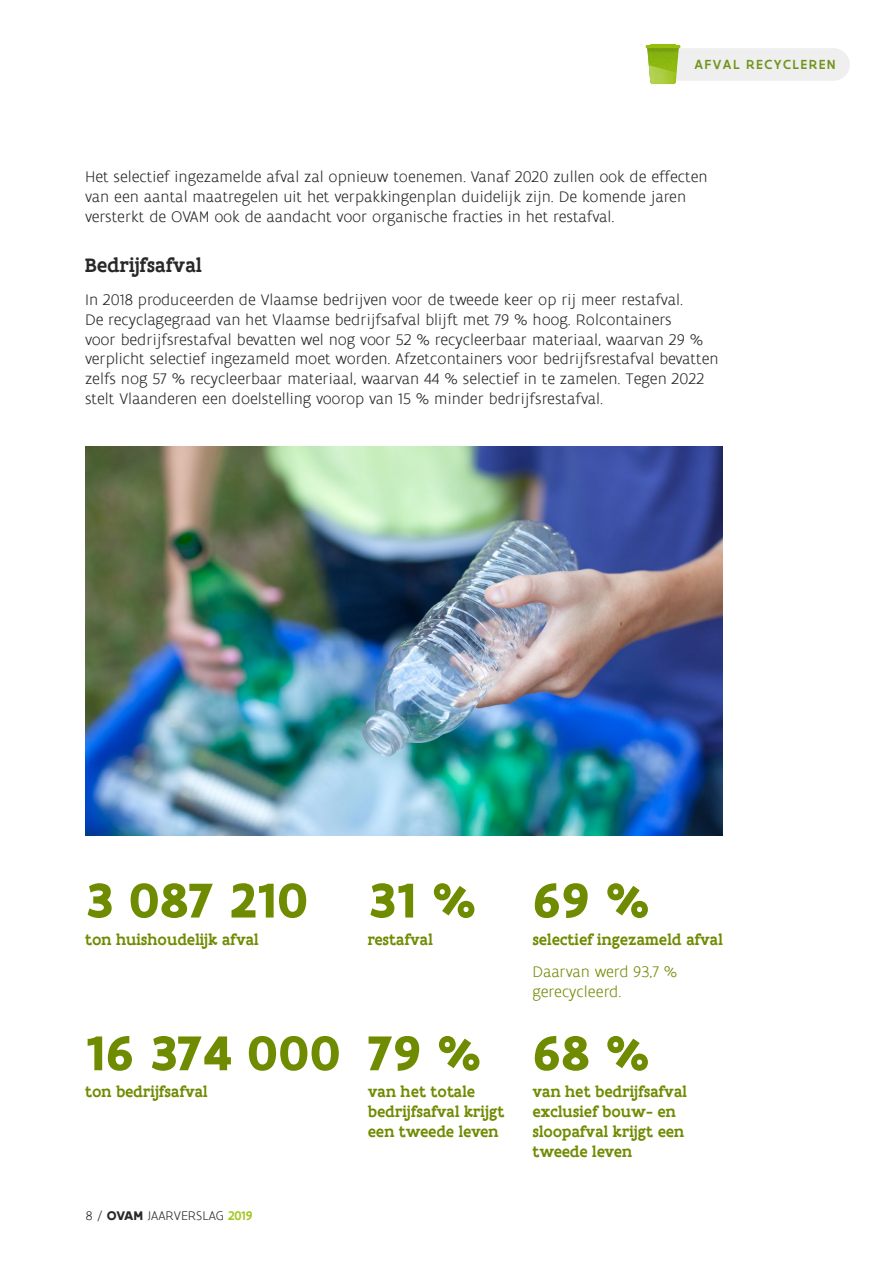
<style>
.page{position:relative;width:893px;height:1263px;background:#fff}
.page>*{position:absolute;margin:0;border:0;box-sizing:border-box;transform-origin:0 0}
.t1{font:700 52.5px "Flanders Art Sans";color:#6f8b00}
.t2{font:500 21px "Flanders Art Serif";color:#282828}
.t3{font:300 16.5px/19.8px "Flanders Art Sans";color:#282828}
.t4{font:500 16.5px/19.8px "Flanders Art Serif";color:#6f8b00}
.t5{font:300 16.5px/19.8px "Flanders Art Sans";color:#6f8b00}
.t6{font:500 14.1px "Flanders Art Sans";letter-spacing:.1em;color:#71941d}
.t7{font:300 13.5px "Flanders Art Sans";color:#282828}
.s1{font-weight:700}
.s2{font-weight:500;color:#a2c61c}
</style>
<div class="page">
<div style="left:655px;top:48px;width:195px;height:33px;background:#efeff0;border-radius:16px"></div>
<svg style="left:647px;top:48px;width:32px;height:36px"></svg>
<hr style="left:645px;top:45px;width:35px;height:3px;background:#bfbfbf">
<hr style="left:650px;top:44px;width:26px;height:3px;background:#bfbfbf">
<img style="left:85px;top:447px;width:638px;height:389px">
<p class="t6" style="left:694px;top:56px;width:143px">AFVAL RECYCLEREN</p>
<p class="t3" style="left:85px;top:168px;width:624px">Het selectief ingezamelde afval zal opnieuw toenemen. Vanaf 2020 zullen ook de effecten van een aantal maatregelen uit het verpakkingenplan duidelijk zijn. De komende jaren versterkt de OVAM ook de aandacht voor organische fracties in het restafval.</p>
<p class="t2" style="left:85px;top:252px;width:118px">Bedrijfsafval</p>
<p class="t3" style="left:85px;top:290px;width:635px">In 2018 produceerden de Vlaamse bedrijven voor de tweede keer op rij meer restafval.<br>De recyclagegraad van het Vlaamse bedrijfsafval blijft met 79 % hoog. Rolcontainers<br>voor bedrijfsrestafval bevatten wel nog voor 52 % recycleerbaar materiaal, waarvan 29 % verplicht selectief ingezameld moet worden. Afzetcontainers voor bedrijfsrestafval bevatten zelfs nog 57 % recycleerbaar materiaal, waarvan 44 % selectief in te zamelen. Tegen 2022 stelt Vlaanderen een doelstelling voorop van 15 % minder bedrijfsrestafval.</p>
<h1 class="t1" style="left:85px;top:867px;width:225px">3 087 210</h1>
<p class="t4" style="left:85px;top:929px;width:175px">ton huishoudelijk afval</p>
<h1 class="t1" style="left:85px;top:1020px;width:257px">16 374 000</h1>
<p class="t4" style="left:85px;top:1082px;width:124px">ton bedrijfsafval</p>
<p class="t7" style="left:86px;top:1208px;width:168px">8 / <span class="s1">OVAM</span> JAARVERSLAG <span class="s2">2019</span></p>
<h1 class="t1" style="left:368px;top:867px;width:110px">31 %</h1>
<p class="t4" style="left:368px;top:929px;width:67px">restafval</p>
<h1 class="t1" style="left:368px;top:1020px;width:115px">79 %</h1>
<p class="t4" style="left:368px;top:1082px;width:138px">van het totale bedrijfsafval krijgt een tweede leven</p>
<h1 class="t1" style="left:532px;top:867px;width:119px">69 %</h1>
<p class="t4" style="left:532px;top:929px;width:192px">selectief ingezameld afval</p>
<p class="t5" style="left:532px;top:962px;width:147px">Daarvan werd 93,7 % gerecycleerd.</p>
<h1 class="t1" style="left:532px;top:1020px;width:119px">68 %</h1>
<p class="t4" style="left:532px;top:1082px;width:156px">van het bedrijfsafval exclusief bouw- en sloopafval krijgt een tweede leven</p>
</div>
